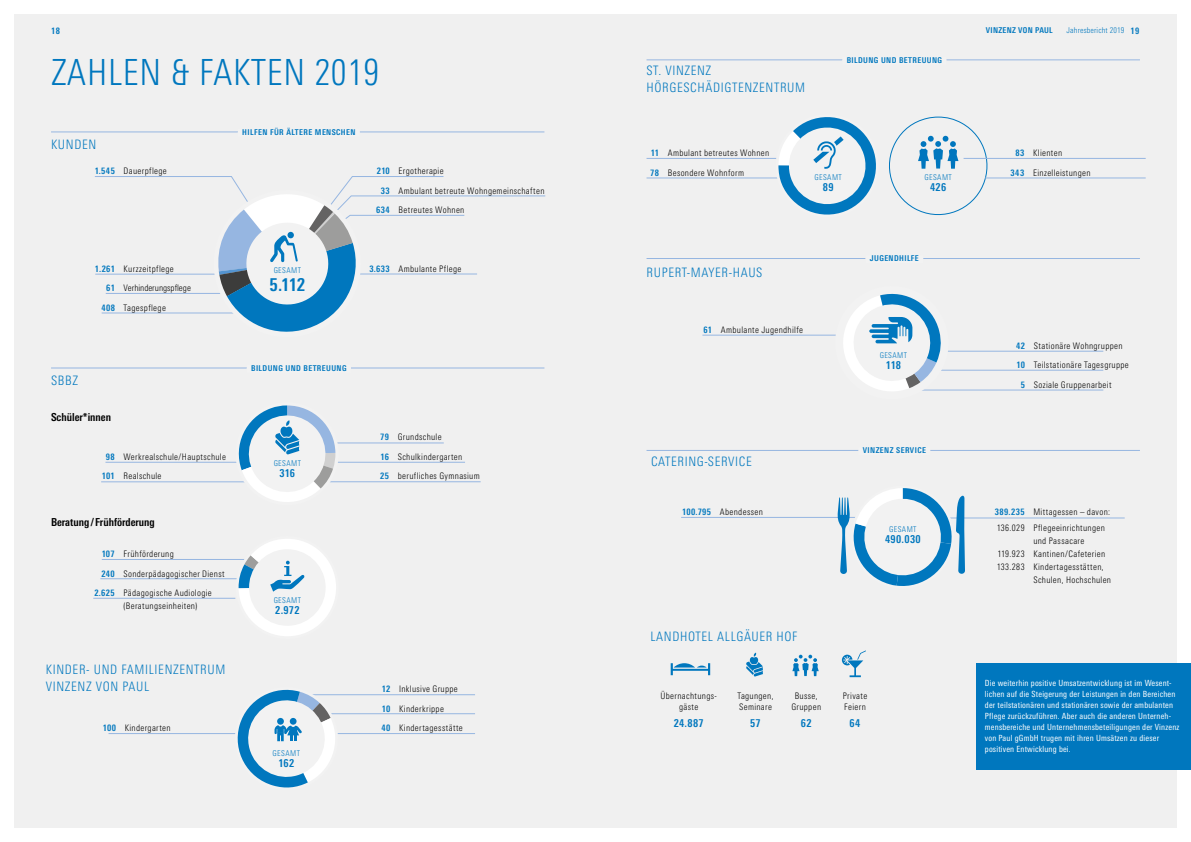
<style>
.page{position:relative;width:1191px;height:842px;background:#fff}
.page>*{position:absolute;margin:0;border:0;box-sizing:border-box;transform-origin:0 0}
.t1{font:300 condensed 36px "Linotype Univers";letter-spacing:.02em;color:#0077be}
.t2{font:700 condensed 18px "Linotype Univers";color:#0077be}
.t3{font:300 condensed 13px/17px "Linotype Univers";letter-spacing:.05em;color:#0077be}
.t4{font:700 condensed 11px "Linotype Univers";letter-spacing:.03em;color:#0077be}
.t5{font:700 condensed 11px "Linotype Univers";color:#000}
.t6{font:300 condensed 9px/19.5px "Linotype Univers";letter-spacing:.035em;color:#000}
.t7{font:300 condensed 9px "Linotype Univers";letter-spacing:-.005em;color:#000}
.t8{font:700 condensed 9px "Linotype Univers";color:#0077be}
.t9{font:condensed 8.5px/11px "Linotype Univers";letter-spacing:.02em;color:#fff}
.t10{font:700 condensed 8px "Linotype Univers";letter-spacing:.05em;color:#0077be}
.t11{font:300 condensed 8px "Linotype Univers";letter-spacing:.05em;color:#0077be}
.t12{font:300 condensed 8px "Linotype Univers";letter-spacing:.02em;color:#0077be}
.s1{font-weight:700;font-size:9px}
.s2{color:#f2f2f2}
.s3{font-weight:700;color:#0077be}
</style>
<div class="page">
<div style="left:14px;top:14px;width:1162px;height:814px;background:#f0f0f0"></div>
<hr style="left:681px;top:517px;width:175px;height:1px;background:#96b6e1">
<hr style="left:942px;top:518px;width:182px;height:1px;background:#96b6e1">
<hr style="left:101px;top:482px;width:147px;height:1px;background:#96b6e1">
<hr style="left:105px;top:462px;width:194px;height:1px;background:#96b6e1">
<hr style="left:323px;top:443px;width:121px;height:1px;background:#96b6e1">
<hr style="left:323px;top:462px;width:142px;height:1px;background:#96b6e1">
<hr style="left:320px;top:482px;width:160px;height:1px;background:#96b6e1">
<hr style="left:102px;top:559px;width:158px;height:1px;background:#96b6e1">
<hr style="left:100px;top:579px;width:148px;height:1px;background:#96b6e1">
<hr style="left:93px;top:598px;width:142px;height:1px;background:#96b6e1">
<hr style="left:963px;top:158px;width:182px;height:1px;background:#96b6e1">
<hr style="left:293px;top:694px;width:182px;height:1px;background:#96b6e1">
<hr style="left:293px;top:713px;width:182px;height:1px;background:#96b6e1">
<hr style="left:293px;top:733px;width:182px;height:1px;background:#96b6e1">
<hr style="left:108px;top:733px;width:183px;height:1px;background:#96b6e1">
<hr style="left:646px;top:158px;width:182px;height:1px;background:#96b6e1">
<hr style="left:984px;top:178px;width:161px;height:1px;background:#96b6e1">
<hr style="left:646px;top:178px;width:161px;height:1px;background:#96b6e1">
<hr style="left:646px;top:450px;width:494px;height:1px;background:#96b6e1">
<div style="left:858px;top:447px;width:72px;height:8px;background:#f2f2f2"></div>
<hr style="left:51px;top:368px;width:493px;height:1px;background:#96b6e1">
<div style="left:247px;top:365px;width:104px;height:8px;background:#f2f2f2"></div>
<hr style="left:51px;top:132px;width:493px;height:1px;background:#96b6e1">
<div style="left:238px;top:129px;width:122px;height:8px;background:#f2f2f2"></div>
<svg style="left:670px;top:663px;width:40px;height:12px"></svg>
<div style="left:976px;top:663px;width:215px;height:106px;background:#0077be"></div>
<svg style="left:235px;top:689px;width:109px;height:99px"></svg>
<svg style="left:770px;top:116px;width:225px;height:100px"></svg>
<hr style="left:921px;top:351px;width:182px;height:1px;background:#96b6e1">
<hr style="left:921px;top:370px;width:182px;height:1px;background:#96b6e1">
<hr style="left:921px;top:390px;width:182px;height:1px;background:#96b6e1">
<hr style="left:702px;top:335px;width:194px;height:1px;background:#96b6e1">
<svg style="left:828px;top:293px;width:127px;height:98px"></svg>
<hr style="left:646px;top:258px;width:494px;height:1px;background:#96b6e1">
<div style="left:865px;top:255px;width:58px;height:8px;background:#f2f2f2"></div>
<svg style="left:229px;top:405px;width:116px;height:97px"></svg>
<svg style="left:234px;top:539px;width:102px;height:97px"></svg>
<svg style="left:95px;top:176px;width:450px;height:156px"></svg>
<svg style="left:842px;top:650px;width:24px;height:27px"></svg>
<svg style="left:792px;top:655px;width:26px;height:21px"></svg>
<svg style="left:746px;top:653px;width:17px;height:23px"></svg>
<hr style="left:646px;top:60px;width:494px;height:1px;background:#96b6e1">
<div style="left:842px;top:57px;width:104px;height:8px;background:#f2f2f2"></div>
<svg style="left:837px;top:488px;width:128px;height:98px"></svg>
<p class="t8" style="left:51px;top:25px;width:10px">18</p>
<p class="t10" style="left:986px;top:25px;width:68px">VINZENZ VON PAUL</p>
<p class="t12" style="left:1066px;top:25px;width:75px">Jahresbericht 2019 <span class="s1">19</span></p>
<h1 class="t1" style="left:51px;top:52px;width:330px">ZAHLEN &amp; FAKTEN 2019</h1>
<h3 class="t3" style="left:646px;top:62px;width:160px">ST. VINZENZ<br>HÖRGESCHÄDIGTENZENTRUM</h3>
<p class="t10" style="left:842px;top:55px;width:106px"><span class="s2">–</span>BILDUNG UND BETREUUNG<span class="s2">–</span></p>
<h3 class="t3" style="left:51px;top:136px;width:47px">KUNDEN</h3>
<p class="t6" style="left:95px;top:161px;width:74px"><span class="s3">1.545</span> Dauerpflege</p>
<p class="t10" style="left:238px;top:127px;width:123px"><span class="s2">–</span>HILFEN FÜR ÄLTERE MENSCHEN<span class="s2">–</span></p>
<p class="t6" style="left:377px;top:161px;width:68px"><span class="s3">210</span> Ergotherapie</p>
<p class="t6" style="left:381px;top:181px;width:165px"><span class="s3">33</span> Ambulant betreute Wohngemeinschaften</p>
<p class="t6" style="left:376px;top:200px;width:90px"><span class="s3">634</span> Betreutes Wohnen</p>
<p class="t6" style="left:650px;top:143px;width:121px"><span class="s3">11</span> Ambulant betreutes Wohnen<br><span class="s3">78</span> Besondere Wohnform</p>
<p class="t11" style="left:814px;top:173px;width:29px">GESAMT</p>
<p class="t4" style="left:823px;top:181px;width:12px">89</p>
<p class="t11" style="left:924px;top:173px;width:29px">GESAMT</p>
<p class="t4" style="left:930px;top:181px;width:18px">426</p>
<p class="t6" style="left:95px;top:259px;width:80px"><span class="s3">1.261</span> Kurzzeitpflege</p>
<p class="t7" style="left:106px;top:283px;width:86px"><span class="s3">61</span> Verhinderungspflege</p>
<p class="t6" style="left:101px;top:298px;width:66px"><span class="s3">408</span> Tagespflege</p>
<h3 class="t3" style="left:51px;top:372px;width:29px">SBBZ</h3>
<p class="t5" style="left:51px;top:410px;width:62px">Schüler*innen</p>
<p class="t6" style="left:102px;top:447px;width:126px;text-indent:4px"><span class="s3">98</span> Werkrealschule/Hauptschule<br><span class="s3">101</span> Realschule</p>
<p class="t5" style="left:51px;top:515px;width:105px">Beratung / Frühförderung</p>
<p class="t6" style="left:102px;top:544px;width:74px"><span class="s3">107</span> Frühförderung</p>
<p class="t6" style="left:101px;top:564px;width:125px"><span class="s3">240</span> Sonderpädagogischer Dienst</p>
<p class="t6" style="left:94px;top:583px;width:119px"><span class="s3">2.625</span> Pädagogische Audiologie</p>
<p class="t6" style="left:123px;top:596px;width:75px">(Beratungseinheiten)</p>
<p class="t11" style="left:274px;top:265px;width:29px">GESAMT</p>
<h2 class="t2" style="left:269px;top:274px;width:37px">5.112</h2>
<p class="t6" style="left:369px;top:259px;width:94px"><span class="s3">3.633</span> Ambulante Pflege</p>
<p class="t10" style="left:247px;top:363px;width:106px"><span class="s2">–</span>BILDUNG UND BETREUUNG<span class="s2">–</span></p>
<p class="t11" style="left:274px;top:459px;width:29px">GESAMT</p>
<p class="t4" style="left:279px;top:467px;width:17px">316</p>
<p class="t6" style="left:380px;top:427px;width:101px"><span class="s3">79</span> Grundschule<br><span class="s3">16</span> Schulkindergarten<br><span class="s3">25</span> berufliches Gymnasium</p>
<p class="t11" style="left:274px;top:595px;width:29px">GESAMT</p>
<p class="t4" style="left:275px;top:603px;width:26px">2.972</p>
<h3 class="t3" style="left:646px;top:264px;width:117px">RUPERT-MAYER-HAUS</h3>
<p class="t6" style="left:703px;top:320px;width:101px"><span class="s3">61</span> Ambulante Jugendhilfe</p>
<h3 class="t3" style="left:651px;top:453px;width:102px">CATERING-SERVICE</h3>
<p class="t6" style="left:682px;top:502px;width:82px"><span class="s3">100.795</span> Abendessen</p>
<h3 class="t3" style="left:650px;top:628px;width:149px">LANDHOTEL ALLGÄUER HOF</h3>
<p class="t10" style="left:865px;top:254px;width:59px"><span class="s2">–</span>JUGENDHILFE<span class="s2">–</span></p>
<p class="t11" style="left:879px;top:350px;width:29px">GESAMT</p>
<p class="t4" style="left:886px;top:358px;width:17px">118</p>
<p class="t10" style="left:858px;top:446px;width:73px"><span class="s2">–</span>VINZENZ SERVICE<span class="s2">–</span></p>
<p class="t11" style="left:889px;top:524px;width:29px">GESAMT</p>
<p class="t4" style="left:885px;top:532px;width:37px">490.030</p>
<h3 class="t3" style="left:46px;top:661px;width:181px">KINDER- UND FAMILIENZENTRUM<br>VINZENZ VON PAUL</h3>
<p class="t6" style="left:382px;top:679px;width:77px"><span class="s3">12</span> Inklusive Gruppe<br><span class="s3">10</span> Kinderkrippe</p>
<p class="t6" style="left:103px;top:718px;width:69px"><span class="s3">100</span> Kindergarten</p>
<p class="t6" style="left:381px;top:718px;width:83px"><span class="s3">40</span> Kindertagesstätte</p>
<p class="t11" style="left:273px;top:748px;width:29px">GESAMT</p>
<p class="t4" style="left:278px;top:756px;width:17px">162</p>
<p class="t6" style="left:660px;top:691px;width:58px;line-height:11px;text-align:center">Übernachtungs&shy;gäste</p>
<p class="t4" style="left:674px;top:717px;width:31px">24.887</p>
<p class="t6" style="left:737px;top:691px;width:38px;line-height:11px">Tagungen,<br>Seminare</p>
<p class="t4" style="left:750px;top:717px;width:12px">57</p>
<p class="t6" style="left:791px;top:691px;width:31px;line-height:11px;text-align:center">Busse,<br>Gruppen</p>
<p class="t4" style="left:801px;top:717px;width:12px">62</p>
<p class="t6" style="left:842px;top:691px;width:26px;line-height:11px">Private<br>Feiern</p>
<p class="t4" style="left:849px;top:717px;width:12px">64</p>
<p class="t6" style="left:1010px;top:143px;width:82px;text-indent:5px"><span class="s3">83</span> Klienten<br><span class="s3">343</span> Einzelleistungen</p>
<p class="t6" style="left:1016px;top:336px;width:108px"><span class="s3">42</span> Stationäre Wohngruppen</p>
<p class="t6" style="left:1016px;top:355px;width:114px"><span class="s3">10</span> Teilstationäre Tagesgruppe</p>
<p class="t6" style="left:1020px;top:375px;width:92px"><span class="s3">5</span> Soziale Gruppenarbeit</p>
<p class="t6" style="left:995px;top:504px;width:117px;line-height:15.8px"><span class="s3">389.235</span> Mittagessen – davon:<br>136.029 Pflegeeinrichtungen</p>
<p class="t6" style="left:1033px;top:531px;width:53px">und Passacare</p>
<p class="t6" style="left:997px;top:544px;width:109px">119.923 Kantinen/Cafeterien</p>
<p class="t6" style="left:996px;top:557px;width:109px">133.283 Kindertagesstätten,</p>
<p class="t6" style="left:1033px;top:570px;width:79px">Schulen, Hochschulen</p>
<p class="t9" style="left:985px;top:678px;width:196px">Die weiterhin positive Umsatzentwicklung ist im Wesent&shy;lichen auf die Steigerung der Leistungen in den Bereichen der teilstationären und stationären sowie der ambulanten Pflege zurückzuführen. Aber auch die anderen Unterneh&shy;mensbereiche und Unternehmensbeteiligungen der Vinzenz von Paul gGmbH trugen mit ihren Umsätzen zu dieser positiven Entwicklung bei.</p>
</div>
